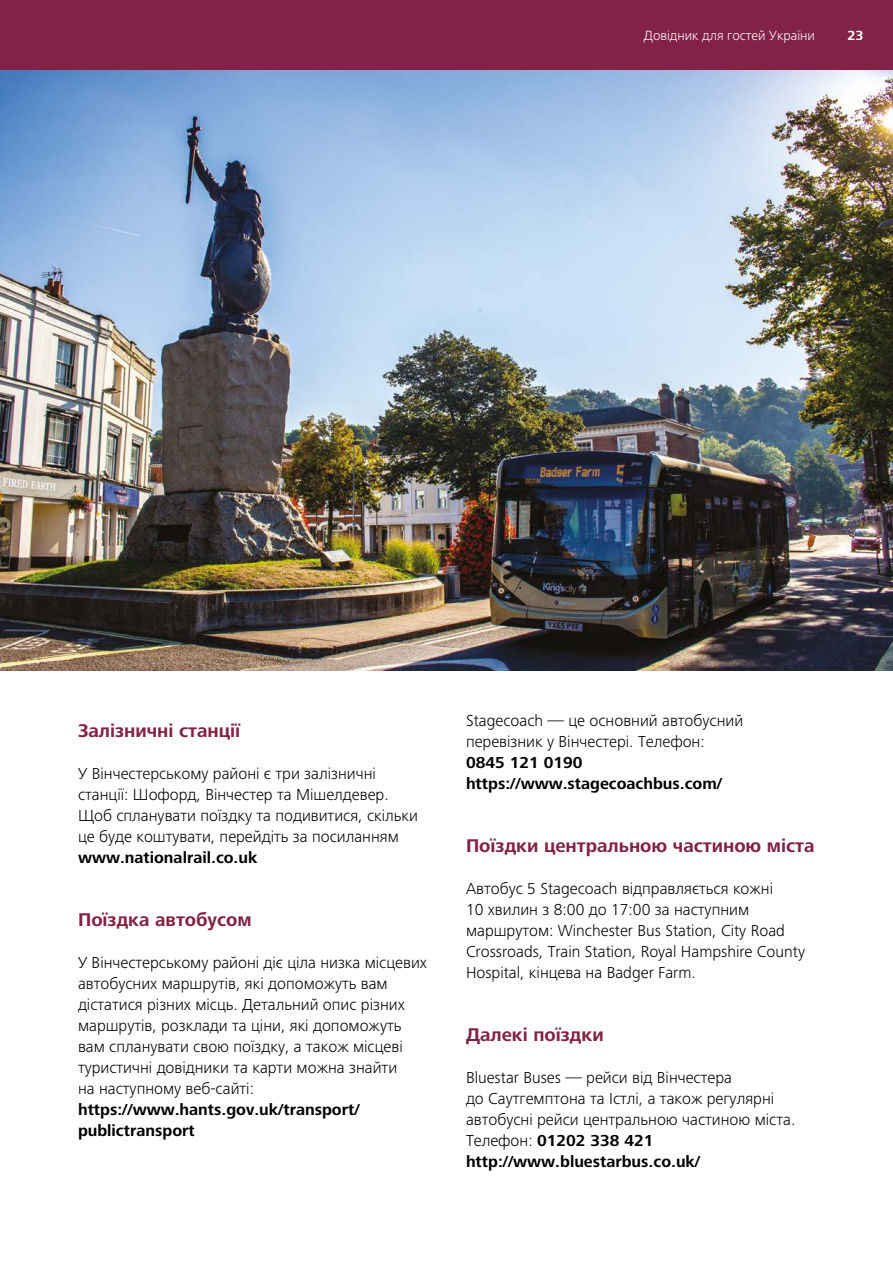
<style>
.page{position:relative;width:893px;height:1263px;background:#fff}
.page>*{position:absolute;margin:0;border:0;box-sizing:border-box;transform-origin:0 0}
.t1{font:700 19.05px "Frutiger Next LTW1 G";color:#812246}
.t2{font:300 16.5px/21px "Frutiger Next LTW1 G";color:#000}
.t3{font:700 16.5px/21px "Frutiger Next LTW1 G";color:#000}
.t4{font:300 13.8px "Frutiger Next LTW1 G";color:#fff}
.t5{font:700 13.8px "Frutiger Next LTW1 G";color:#fff}
.s1{font-weight:700}
</style>
<div class="page">
<div style="left:0;top:0;width:893px;height:70px;background:#812246"></div>
<img style="left:1px;top:70px;width:892px;height:601px">
<svg style="left:0;top:258px;width:1px;height:413px"></svg>
<p class="t4" style="left:644px;top:28px;width:173px">Довідник для гостей України</p>
<p class="t5" style="left:847px;top:28px;width:18px">23</p>
<p class="t1" style="left:78px;top:719px;width:164px">Залізничні станції</p>
<p class="t2" style="left:78px;top:763px;width:342px">У Вінчестерському районі є три залізничні станції: Шофорд, Вінчестер та Мішелдевер.<br>Щоб спланувати поїздку та подивитися, скільки це буде коштувати, перейдіть за посиланням <span class="s1">www.nationalrail.co.uk</span></p>
<p class="t1" style="left:78px;top:908px;width:175px">Поїздка автобусом</p>
<p class="t2" style="left:78px;top:952px;width:350px">У Вінчестерському районі діє ціла низка місцевих автобусних маршрутів, які допоможуть вам дістатися різних місць. Детальний опис різних маршрутів, розклади та ціни, які допоможуть вам спланувати свою поїздку, а також місцеві туристичні довідники та карти можна знайти<br>на наступному веб-сайті:</p>
<p class="t3" style="left:78px;top:1099px;width:283px">https://www.hants.gov.uk/transport/ publictransport</p>
<p class="t2" style="left:466px;top:710px;width:279px">Stagecoach — це основний автобусний перевізник у Вінчестері. Телефон:<br><span class="s1">0845 121 0190</span></p>
<p class="t3" style="left:466px;top:774px;width:258px">https://www.stagecoachbus.com/</p>
<p class="t1" style="left:466px;top:835px;width:350px">Поїздки центральною частиною міста</p>
<p class="t2" style="left:466px;top:878px;width:341px">Автобус 5 Stagecoach відправляється кожні<br>10 хвилин з 8:00 до 17:00 за наступним маршрутом: Winchester Bus Station, City Road Crossroads, Train Station, Royal Hampshire County Hospital, кінцева на Badger Farm.</p>
<p class="t1" style="left:466px;top:1024px;width:139px">Далекі поїздки</p>
<p class="t2" style="left:466px;top:1067px;width:331px">Bluestar Buses — рейси від Вінчестера<br>до Саутгемптона та Істлі, а також регулярні автобусні рейси центральною частиною міста.<br>Телефон: <span class="s1">01202 338 421</span></p>
<p class="t3" style="left:466px;top:1152px;width:236px">http://www.bluestarbus.co.uk/</p>
</div>
